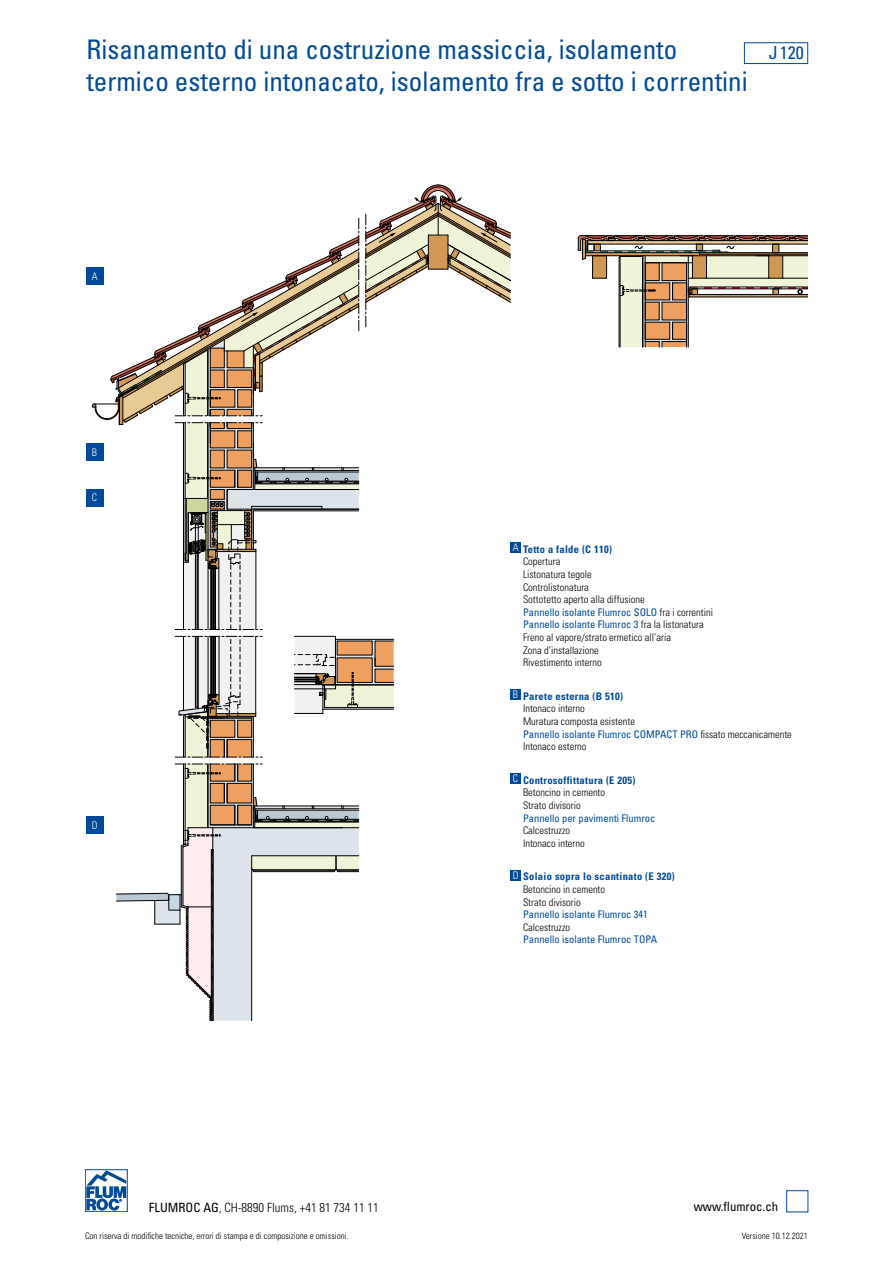
<style>
.page{position:relative;width:893px;height:1263px;background:#fff}
.page>*{position:absolute;margin:0;border:0;box-sizing:border-box;transform-origin:0 0}
.t1{font:condensed 27px/31.5px "Univers LT Std";color:#004a99}
.t2{font:condensed 18px "Univers LT Std";color:#004a99}
.t3{font:300 condensed 12.75px "Univers LT Std";color:#000}
.t4{font:condensed 12.75px "Univers LT Std";color:#000}
.t5{font:300 condensed 10.5px/12.6px "Univers LT Std";color:#000}
.t6{font:condensed 10.5px "Univers LT Std";color:#004a99}
.t7{font:300 condensed 10.5px "Univers LT Std";color:#fff}
.t8{font:300 condensed 9px "Univers LT Std";color:#000}
.s1{color:#fff}
.s2{font-weight:700;color:#004a99}
.s3{font-weight:400;color:#004a99}
.s4{font-weight:400}
</style>
<div class="page">
<div style="left:744px;top:43px;width:64px;height:21px;border:1px solid #004a99"></div>
<div style="left:85px;top:1169px;width:43px;height:43px;border:1px solid #004a99"></div>
<svg style="left:86px;top:1170px;width:40px;height:40px"></svg>
<div style="left:786px;top:1190px;width:22px;height:22px;border:1px solid #004a99"></div>
<svg style="left:92px;top:184px;width:418px;height:446px"></svg>
<svg style="left:116px;top:636px;width:278px;height:384px"></svg>
<div style="left:86px;top:268px;width:17px;height:17px;background:#004a99"></div>
<div style="left:86px;top:489px;width:17px;height:17px;background:#004a99"></div>
<div style="left:86px;top:816px;width:17px;height:17px;background:#004a99"></div>
<div style="left:86px;top:444px;width:17px;height:17px;background:#004a99"></div>
<svg style="left:578px;top:235px;width:230px;height:112px"></svg>
<div style="left:510px;top:542px;width:11px;height:11px;background:#004a99"></div>
<div style="left:510px;top:689px;width:11px;height:11px;background:#004a99"></div>
<div style="left:510px;top:773px;width:11px;height:11px;background:#004a99"></div>
<div style="left:510px;top:870px;width:11px;height:10px;background:#004a99"></div>
<h1 class="t1" style="left:86px;top:33px;width:663px">Risanamento di una costruzione massiccia, isolamento termico esterno intonacato, isolamento fra e sotto i correntini</h1>
<h2 class="t2" style="left:769px;top:41px;width:37px">J120</h2>
<p class="t7" style="left:92px;top:270px;width:7px">A</p>
<p class="t7" style="left:92px;top:446px;width:7px">B</p>
<p class="t7" style="left:92px;top:491px;width:7px">C</p>
<p class="t7" style="left:92px;top:819px;width:7px">D</p>
<p class="t5" style="left:523px;top:543px;width:192px;text-indent:-10px"><span class="s1">A</span> <span class="s2">Tetto a falde (C 110)<br></span>Copertura<br>Listonatura tegole<br>Controlistonatura<br>Sottotetto aperto alla diffusione<br><span class="s3">Pannello isolante Flumroc SOLO</span> fra i correntini<br><span class="s3">Pannello isolante Flumroc 3</span> fra la listonatura<br>Freno al vapore/strato ermetico all’aria<br>Zona d’installazione<br>Rivestimento interno</p>
<p class="t5" style="left:523px;top:690px;width:270px;text-indent:-10px"><span class="s1">B</span> <span class="s2">Parete esterna (B 510)<br></span>Intonaco interno<br>Muratura composta esistente<br><span class="s3">Pannello isolante Flumroc COMPACT PRO</span> fissato meccanicamente<br>Intonaco esterno</p>
<p class="t5" style="left:523px;top:774px;width:114px;text-indent:-10px"><span class="s1">C</span> <span class="s2">Controsoffittatura (E 205)<br></span>Betoncino in cemento<br>Strato divisorio</p>
<p class="t6" style="left:523px;top:811px;width:134px">Pannello per pavimenti Flumroc</p>
<p class="t5" style="left:523px;top:824px;width:63px">Calcestruzzo<br>Intonaco interno</p>
<p class="t5" style="left:523px;top:870px;width:153px;text-indent:-10px"><span class="s1">D</span> <span class="s2">Solaio sopra lo scantinato (E 320)<br></span>Betoncino in cemento<br>Strato divisorio</p>
<p class="t6" style="left:523px;top:908px;width:126px">Pannello isolante Flumroc 341</p>
<p class="t5" style="left:523px;top:921px;width:49px">Calcestruzzo</p>
<p class="t6" style="left:523px;top:933px;width:136px">Pannello isolante Flumroc TOPA</p>
<p class="t3" style="left:149px;top:1200px;width:232px"><span class="s4">FLUMROC AG</span>, CH-8890 Flums, +41 81 734 11 11</p>
<p class="t4" style="left:694px;top:1198px;width:86px">www.flumroc.ch</p>
<p class="t8" style="left:85px;top:1230px;width:265px">Con riserva di modifiche tecniche, errori di stampa e di composizione e omissioni.</p>
<p class="t8" style="left:742px;top:1230px;width:68px">Versione 10.12.2021</p>
</div>
